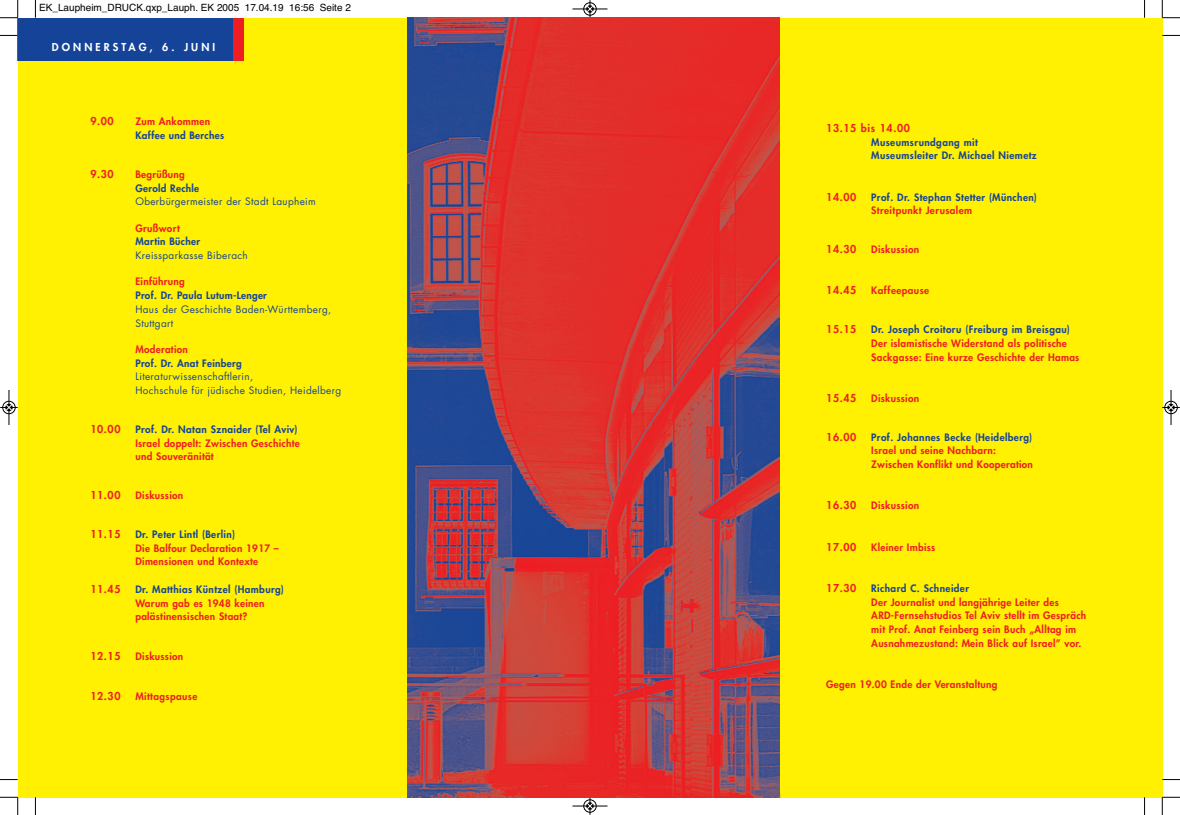
<style>
.page{position:relative;width:1180px;height:815px;background:#fff}
.page>*{position:absolute;margin:0;border:0;box-sizing:border-box;transform-origin:0 0}
.t1{font:800 10.62px "Futura";letter-spacing:.06em;color:#ee1d23}
.t2{font:800 10.62px "Futura";letter-spacing:.29em;color:#fff}
.t3{font:800 10px/13.8px "Futura";letter-spacing:.03em;color:#ee1d23}
.t4{font:10px/13.8px "Futura";letter-spacing:.03em;color:#154398}
.t5{font:800 10px/13.8px "Futura";letter-spacing:.04em;color:#154398}
.t6{font:10px "Helvetica";color:#000}
.s1{color:#ee1d23}
.s2{color:#fff101}
.s3{font-weight:800;color:#ee1d23}
.s4{font-weight:800}
.s5{color:#154398}
</style>
<div class="page">
<div style="left:18px;top:18px;width:1144px;height:779px;background:#fff101"></div>
<div style="left:18px;top:18px;width:226px;height:43px;background:#ee1d23"></div>
<div style="left:18px;top:18px;width:215px;height:43px;background:#154398"></div>
<img style="left:407px;top:18px;width:373px;height:779px">
<svg style="left:35px;top:0;width:1px;height:18px"></svg>
<svg style="left:0;top:35px;width:18px;height:1px"></svg>
<svg style="left:1144px;top:0;width:1px;height:18px"></svg>
<svg style="left:1162px;top:35px;width:18px;height:1px"></svg>
<svg style="left:35px;top:797px;width:1px;height:18px"></svg>
<svg style="left:0;top:779px;width:18px;height:1px"></svg>
<svg style="left:1144px;top:797px;width:1px;height:18px"></svg>
<svg style="left:1162px;top:779px;width:18px;height:1px"></svg>
<svg style="left:0;top:0;width:19px;height:19px"></svg>
<svg style="left:1162px;top:0;width:18px;height:19px"></svg>
<svg style="left:0;top:797px;width:19px;height:18px"></svg>
<svg style="left:1162px;top:797px;width:18px;height:18px"></svg>
<div style="left:583px;top:2px;width:14px;height:14px;border:1px solid #fff;border-radius:50%"></div>
<hr style="left:572px;top:9px;width:35px;height:1px;background:#000">
<div style="left:584px;top:3px;width:12px;height:12px;border:1px solid #000;border-radius:50%"></div>
<svg style="left:587px;top:0;width:6px;height:18px"></svg>
<div style="left:583px;top:799px;width:14px;height:14px;border:1px solid #fff;border-radius:50%"></div>
<hr style="left:572px;top:806px;width:35px;height:1px;background:#000">
<div style="left:584px;top:800px;width:12px;height:12px;border:1px solid #000;border-radius:50%"></div>
<svg style="left:587px;top:797px;width:6px;height:18px"></svg>
<div style="left:2px;top:401px;width:14px;height:13px;border:1px solid #fff;border-radius:50%"></div>
<hr style="left:9px;top:390px;width:1px;height:35px;background:#000">
<div style="left:3px;top:401px;width:12px;height:13px;border:1px solid #000;border-radius:50%"></div>
<svg style="left:0;top:404px;width:18px;height:7px"></svg>
<div style="left:1164px;top:401px;width:14px;height:13px;border:1px solid #fff;border-radius:50%"></div>
<hr style="left:1171px;top:390px;width:1px;height:35px;background:#000">
<div style="left:1165px;top:401px;width:12px;height:13px;border:1px solid #000;border-radius:50%"></div>
<svg style="left:1162px;top:404px;width:18px;height:7px"></svg>
<p class="t6" style="left:39px;top:4px;width:313px">EK_Laupheim_DRUCK.qxp_Lauph. EK 2005 17.04.19 16:56 Seite 2</p>
<p class="t2" style="left:52px;top:42px;width:165px">DONNERSTAG, 6. JUNI</p>
<p class="t1" style="left:90px;top:116px;width:25px">9.00</p>
<p class="t5" style="left:135px;top:116px;width:90px"><span class="s1">Zum Ankommen<br></span>Kaffee und Berches</p>
<p class="t1" style="left:90px;top:169px;width:25px">9.30</p>
<p class="t5" style="left:135px;top:168px;width:71px"><span class="s1">Begrüßung<br></span>Gerold Rechle<span class="s2">e</span></p>
<p class="t4" style="left:135px;top:196px;width:182px">Oberbürgermeister der Stadt Laupheim</p>
<p class="t4" style="left:135px;top:222px;width:114px"><span class="s3">Grußwort<br></span><span class="s4">Martin Bücher<br></span>Kreissparkasse Biberach</p>
<p class="t5" style="left:135px;top:276px;width:133px"><span class="s1">Einführung<br></span>Prof. Dr. Paula Lutum-Lenger</p>
<p class="t4" style="left:135px;top:303px;width:197px">Haus der Geschichte Baden-Württemberg,<br>Stuttgart</p>
<p class="t4" style="left:135px;top:343px;width:207px"><span class="s3">Moderation<br></span><span class="s4">Prof. Dr. Anat Feinberg<br></span>Literaturwissenschaftlerin,<br>Hochschule für jüdische Studien, Heidelberg</p>
<p class="t1" style="left:90px;top:424px;width:32px">10.00</p>
<p class="t3" style="left:135px;top:423px;width:166px"><span class="s5">Prof. Dr. Natan Sznaider (Tel Aviv)<br></span>Israel doppelt: Zwischen Geschichte und Souveränität</p>
<p class="t1" style="left:90px;top:490px;width:32px">11.00</p>
<p class="t3" style="left:135px;top:489px;width:49px">Diskussion</p>
<p class="t1" style="left:90px;top:529px;width:32px">11.15</p>
<p class="t3" style="left:135px;top:528px;width:145px"><span class="s5">Dr. Peter Lintl (Berlin)<br></span>Die Balfour Declaration 1917 –</p>
<p class="t3" style="left:135px;top:556px;width:124px">Dimensionen und Kontexte</p>
<p class="t1" style="left:90px;top:584px;width:32px">11.45</p>
<p class="t3" style="left:135px;top:583px;width:150px"><span class="s5">Dr. Matthias Küntzel (Hamburg)<br></span>Warum gab es 1948 keinen palästinensischen Staat?</p>
<p class="t1" style="left:90px;top:651px;width:32px">12.15</p>
<p class="t3" style="left:135px;top:651px;width:49px">Diskussion</p>
<p class="t1" style="left:90px;top:691px;width:32px">12.30</p>
<p class="t3" style="left:135px;top:691px;width:63px">Mittagspause</p>
<p class="t1" style="left:826px;top:123px;width:85px">13.15 bis 14.00</p>
<p class="t5" style="left:871px;top:136px;width:167px">Museumsrundgang mit<br>Museumsleiter Dr. Michael Niemetz</p>
<p class="t1" style="left:826px;top:192px;width:32px">14.00</p>
<p class="t5" style="left:871px;top:191px;width:167px">Prof. Dr. Stephan Stetter (München)<br><span class="s1">Streitpunkt Jerusalem</span></p>
<p class="t1" style="left:826px;top:244px;width:32px">14.30</p>
<p class="t3" style="left:871px;top:243px;width:49px">Diskussion</p>
<p class="t1" style="left:826px;top:285px;width:32px">14.45</p>
<p class="t3" style="left:871px;top:285px;width:59px">Kaffeepause</p>
<p class="t1" style="left:826px;top:324px;width:32px">15.15</p>
<p class="t3" style="left:871px;top:323px;width:210px"><span class="s5">Dr. Joseph Croitoru (Freiburg im Breisgau)<br></span>Der islamistische Widerstand als politische<br>Sackgasse: Eine kurze Geschichte der Hamas</p>
<p class="t1" style="left:826px;top:393px;width:32px">15.45</p>
<p class="t3" style="left:871px;top:392px;width:49px">Diskussion</p>
<p class="t1" style="left:826px;top:432px;width:32px">16.00</p>
<p class="t3" style="left:871px;top:431px;width:163px"><span class="s5">Prof. Johannes Becke (Heidelberg)<br></span>Israel und seine Nachbarn:<br>Zwischen Konflikt und Kooperation</p>
<p class="t1" style="left:826px;top:500px;width:32px">16.30</p>
<p class="t3" style="left:871px;top:500px;width:49px">Diskussion</p>
<p class="t1" style="left:826px;top:542px;width:32px">17.00</p>
<p class="t3" style="left:871px;top:541px;width:66px">Kleiner Imbiss</p>
<p class="t1" style="left:826px;top:583px;width:32px">17.30</p>
<p class="t3" style="left:871px;top:582px;width:217px"><span class="s5">Richard C. Schneider<br></span>Der Journalist und langjährige Leiter des ARD-Fernsehstudios Tel Aviv stellt im Gespräch mit Prof. Anat Feinberg sein Buch „Alltag im Ausnahmezustand: Mein Blick auf Israel” vor.</p>
<p class="t3" style="left:826px;top:678px;width:173px">Gegen 19.00 Ende der Veranstaltung</p>
</div>
